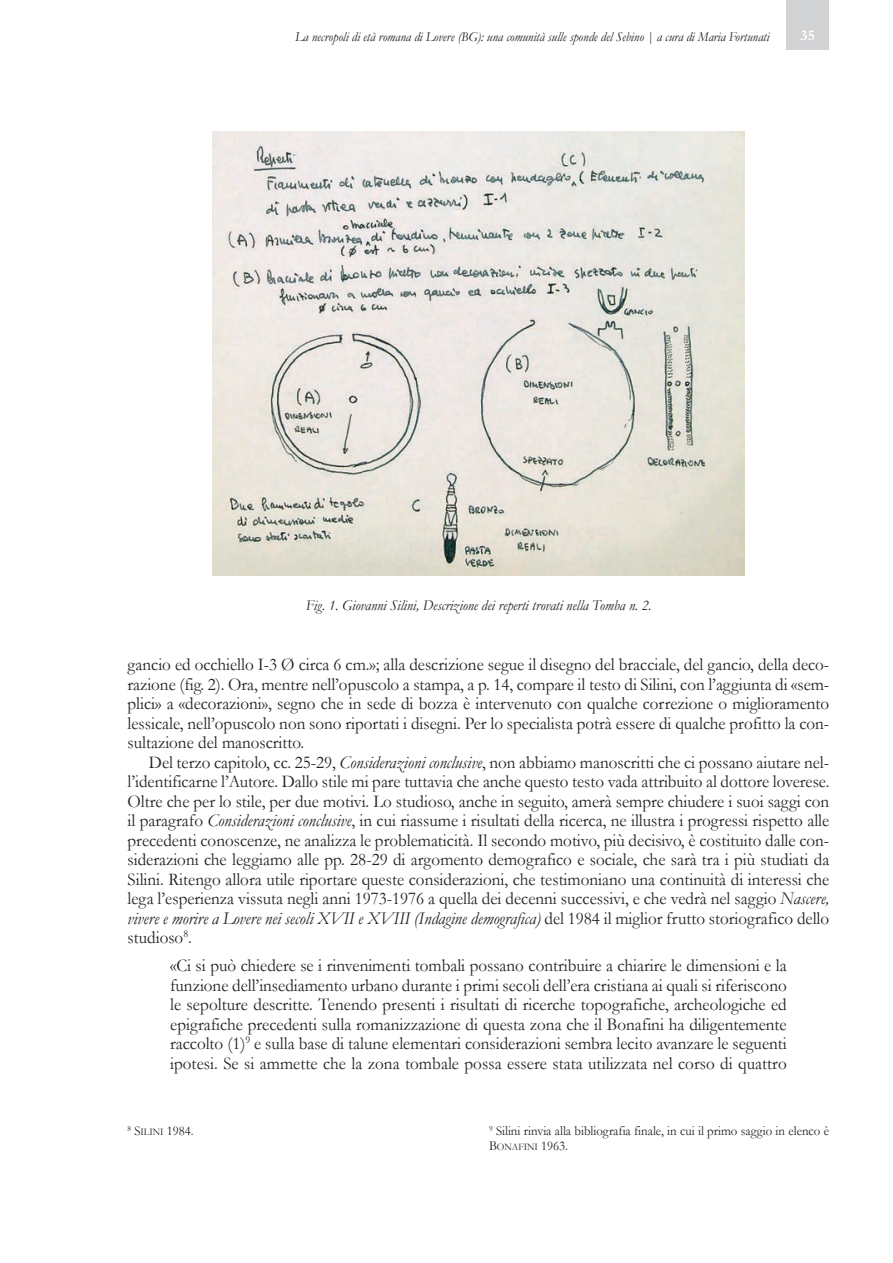
<style>
.page{position:relative;width:893px;height:1263px;background:#fff}
.page>*{position:absolute;margin:0;border:0;box-sizing:border-box;transform-origin:0 0}
.t1{font:18px/19.5px "Garamond";color:#231f20;text-align:justify;scale:.95 1}
.t2{font:italic 15px "Garamond";color:#231f20;scale:.95 1}
.t3{font:700 15px "Garamond";color:#fff}
.t4{font:italic 13.5px "Garamond";color:#231f20;scale:.95 1}
.t5{font:13.5px "Garamond";color:#231f20;scale:.95 1}
.t6{font:10.2px "Garamond";color:#231f20;scale:.95 1}
.s1{font-style:italic}
.s2{font-size:10.2px}
.s3{font-size:13.5px}
</style>
<div class="page">
<div style="left:786px;top:0;width:43px;height:50px;background:#d1d2d4"></div>
<img style="left:213px;top:132px;width:531px;height:444px">
<p class="t4" style="left:295px;top:29px;width:501px">La necropoli di età romana di Lovere (BG): una comunità sulle sponde del Sebino | a cura di Maria Fortunati</p>
<p class="t3" style="left:801px;top:27px;width:16px">35</p>
<p class="t2" style="left:306px;top:597px;width:366px">Fig. 1. Giovanni Silini, Descrizione dei reperti trovati nella Tomba n. 2.</p>
<p class="t1" style="left:128px;top:655px;width:740px">gancio ed occhiello I-3 Ø circa 6 cm.»; alla descrizione segue il disegno del bracciale, del gancio, della deco&shy;razione (fig. 2). Ora, mentre nell’opuscolo a stampa, a p. 14, compare il testo di Silini, con l’aggiunta di «sem&shy;plici» a «decorazioni», segno che in sede di bozza è intervenuto con qualche correzione o miglioramento lessicale, nell’opuscolo non sono riportati i disegni. Per lo specialista potrà essere di qualche profitto la con&shy;sultazione del manoscritto.</p>
<p class="t1" style="left:128px;top:752px;width:740px;text-indent:21px">Del terzo capitolo, cc. 25-29, <span class="s1">Considerazioni conclusive</span>, non abbiamo manoscritti che ci possano aiutare nel&shy;l’identificarne l’Autore. Dallo stile mi pare tuttavia che anche questo testo vada attribuito al dottore loverese.<br>Oltre che per lo stile, per due motivi. Lo studioso, anche in seguito, amerà sempre chiudere i suoi saggi con il paragrafo <span class="s1">Considerazioni conclusive</span>, in cui riassume i risultati della ricerca, ne illustra i progressi rispetto alle precedenti conoscenze, ne analizza le problematicità. Il secondo motivo, più decisivo, è costituito dalle con&shy;siderazioni che leggiamo alle pp. 28-29 di argomento demografico e sociale, che sarà tra i più studiati da Silini. Ritengo allora utile riportare queste considerazioni, che testimoniano una continuità di interessi che lega l’esperienza vissuta negli anni 1973-1976 a quella dei decenni successivi, e che vedrà nel saggio <span class="s1">Nascere, vivere e morire a Lovere nei secoli XVII e XVIII (Indagine demografica)</span> del 1984 il miglior frutto storiografico dello studioso<sup>8</sup>.</p>
<p class="t1" style="left:170px;top:956px;width:651px">«Ci si può chiedere se i rinvenimenti tombali possano contribuire a chiarire le dimensioni e la funzione dell’insediamento urbano durante i primi secoli dell’era cristiana ai quali si riferiscono le sepolture descritte. Tenendo presenti i risultati di ricerche topografiche, archeologiche ed epigrafiche precedenti sulla romanizzazione di questa zona che il Bonafini ha diligentemente raccolto (1)<sup>9</sup> e sulla base di talune elementari considerazioni sembra lecito avanzare le seguenti ipotesi. Se si ammette che la zona tombale possa essere stata utilizzata nel corso di quattro</p>
<p class="t5" style="left:128px;top:1124px;width:71px"><sup>8</sup> S<span class="s2">ILINI</span> 1984.</p>
<p class="t5" style="left:489px;top:1124px;width:360px"><sup>9</sup> Silini rinvia alla bibliografia finale, in cui il primo saggio in elenco è</p>
<p class="t6" style="left:489px;top:1141px;width:85px"><span class="s3">B</span>ONAFINI <span class="s3">1963.</span></p>
</div>
